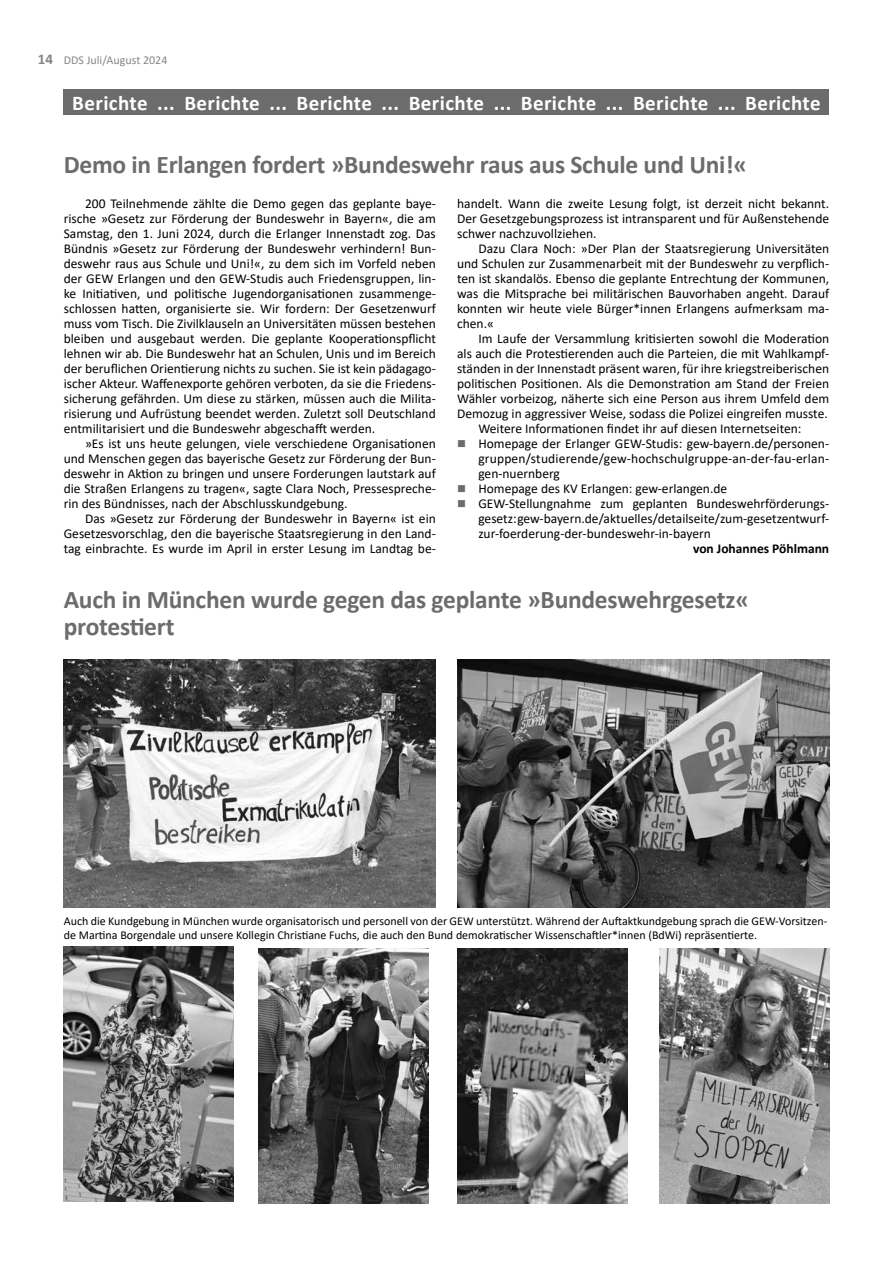
<style>
.page{position:relative;width:893px;height:1263px;background:#fff}
.page>*{position:absolute;margin:0;border:0;box-sizing:border-box;transform-origin:0 0}
.t1{font:700 25.5px/27px "Calibri";letter-spacing:-.01em;color:#6c6c6c}
.t2{font:700 21px "Calibri";letter-spacing:.02em;color:#fff}
.t3{font:13.5px/15px "Calibri";color:#000;text-align:justify}
.t4{font:700 13.5px "Calibri";color:#000}
.t5{font:12px/14.4px "Calibri";color:#000}
.t6{font:12px "Calibri";color:#868686}
.s1{font-weight:700;font-size:15px}
.s2{color:#6c6c6c}
</style>
<div class="page">
<div style="left:64px;top:89px;width:765px;height:26px;background:#6c6c6c"></div>
<img style="left:64px;top:946px;width:170px;height:256px">
<img style="left:258px;top:948px;width:170px;height:255px">
<img style="left:457px;top:948px;width:170px;height:255px">
<img style="left:660px;top:948px;width:170px;height:255px">
<img style="left:64px;top:659px;width:372px;height:248px">
<img style="left:457px;top:659px;width:372px;height:248px">
<p class="t6" style="left:38px;top:51px;width:131px"><span class="s1">14</span> DDS Juli/August 2024</p>
<h2 class="t2" style="left:72px;top:88px;width:750px">Berichte ... Berichte ... Berichte ... Berichte ... Berichte ... Berichte ... Berichte</h2>
<h1 class="t1" style="left:64px;top:150px;width:685px">Demo in Erlangen fordert »Bundeswehr raus aus Schule und Uni!«</h1>
<p class="t3" style="left:457px;top:196px;width:374px">handelt. Wann die zweite Lesung folgt, ist derzeit nicht bekannt.<br>Der Gesetzgebungsprozess ist intransparent und für Außenstehende schwer nachzuvollziehen.</p>
<p class="t3" style="left:457px;top:241px;width:374px;text-indent:21px">Dazu Clara Noch: »Der Plan der Staatsregierung Universitäten und Schulen zur Zusammenarbeit mit der Bundeswehr zu verpflich&shy;ten ist skandalös. Ebenso die geplante Entrechtung der Kommunen, was die Mitsprache bei militärischen Bauvorhaben angeht. Darauf konnten wir heute viele Bürger*innen Erlangens aufmerksam ma&shy;chen.«</p>
<p class="t3" style="left:478px;top:331px;width:352px">Im Laufe der Versammlung kritisierten sowohl die Moderation</p>
<p class="t3" style="left:457px;top:346px;width:374px">als auch die Protestierenden auch die Parteien, die mit Wahlkampf-</p>
<p class="t3" style="left:457px;top:361px;width:374px">ständen in der Innenstadt präsent waren, für ihre kriegstreiberischen</p>
<p class="t3" style="left:457px;top:376px;width:374px">politischen Positionen. Als die Demonstration am Stand der Freien</p>
<p class="t3" style="left:457px;top:391px;width:374px">Wähler vorbeizog, näherte sich eine Person aus ihrem Umfeld dem</p>
<p class="t3" style="left:457px;top:406px;width:372px">Demozug in aggressiver Weise, sodass die Polizei eingreifen musste.</p>
<p class="t3" style="left:478px;top:421px;width:325px">Weitere Informationen findet ihr auf diesen Internetseiten:</p>
<p class="t3" style="left:478px;top:436px;width:352px;text-indent:-21px"><span class="s2">■</span> Homepage der Erlanger GEW-Studis: gew-bayern.de/personen&shy;gruppen/studierende/gew-hochschulgruppe-an-der-fau-erlan&shy;gen-nuernberg</p>
<p class="t3" style="left:457px;top:481px;width:272px"><span class="s2">■</span> Homepage des KV Erlangen: gew-erlangen.de</p>
<p class="t3" style="left:478px;top:496px;width:352px;text-indent:-21px"><span class="s2">■</span> GEW-Stellungnahme zum geplanten Bundeswehrförderungs&shy;gesetz: gew-bayern.de/aktuelles/detailseite/zum-gesetzentwurf&shy;zur-foerderung-der-bundeswehr-in-bayern</p>
<p class="t4" style="left:693px;top:539px;width:138px">von Johannes Pöhlmann</p>
<h1 class="t1" style="left:64px;top:585px;width:687px">Auch in München wurde gegen das geplante »Bundeswehrgesetz« protestiert</h1>
<p class="t3" style="left:64px;top:196px;width:374px;text-indent:21px">200 Teilnehmende zählte die Demo gegen das geplante baye&shy;rische »Gesetz zur Förderung der Bundeswehr in Bayern«, die am Samstag, den 1. Juni 2024, durch die Erlanger Innenstadt zog. Das Bündnis »Gesetz zur Förderung der Bundeswehr verhindern! Bun&shy;deswehr raus aus Schule und Uni!«, zu dem sich im Vorfeld neben der GEW Erlangen und den GEW-Studis auch Friedensgruppen, lin&shy;ke Initiativen, und politische Jugendorganisationen zusammenge&shy;schlossen hatten, organisierte sie. Wir fordern: Der Gesetzenwurf muss vom Tisch. Die Zivilklauseln an Universitäten müssen bestehen bleiben und ausgebaut werden. Die geplante Kooperationspflicht lehnen wir ab. Die Bundeswehr hat an Schulen, Unis und im Bereich der beruflichen Orientierung nichts zu suchen. Sie ist kein pädagago&shy;ischer Akteur. Waffenexporte gehören verboten, da sie die Friedens&shy;sicherung gefährden. Um diese zu stärken, müssen auch die Milita&shy;risierung und Aufrüstung beendet werden. Zuletzt soll Deutschland entmilitarisiert und die Bundeswehr abgeschafft werden.</p>
<p class="t3" style="left:64px;top:436px;width:374px;text-indent:21px">»Es ist uns heute gelungen, viele verschiedene Organisationen und Menschen gegen das bayerische Gesetz zur Förderung der Bun&shy;deswehr in Aktion zu bringen und unsere Forderungen lautstark auf die Straßen Erlangens zu tragen«, sagte Clara Noch, Pressespreche&shy;rin des Bündnisses, nach der Abschlusskundgebung.</p>
<p class="t3" style="left:64px;top:511px;width:374px;text-indent:21px">Das »Gesetz zur Förderung der Bundeswehr in Bayern« ist ein Gesetzesvorschlag, den die bayerische Staatsregierung in den Land&shy;tag einbrachte. Es wurde im April in erster Lesung im Landtag be-</p>
<p class="t5" style="left:64px;top:913px;width:765px">Auch die Kundgebung in München wurde organisatorisch und personell von der GEW unterstützt. Während der Auftaktkundgebung sprach die GEW-Vorsitzen&shy;de Martina Borgendale und unsere Kollegin Christiane Fuchs, die auch den Bund demokratischer Wissenschaftler*innen (BdWi) repräsentierte.</p>
</div>
